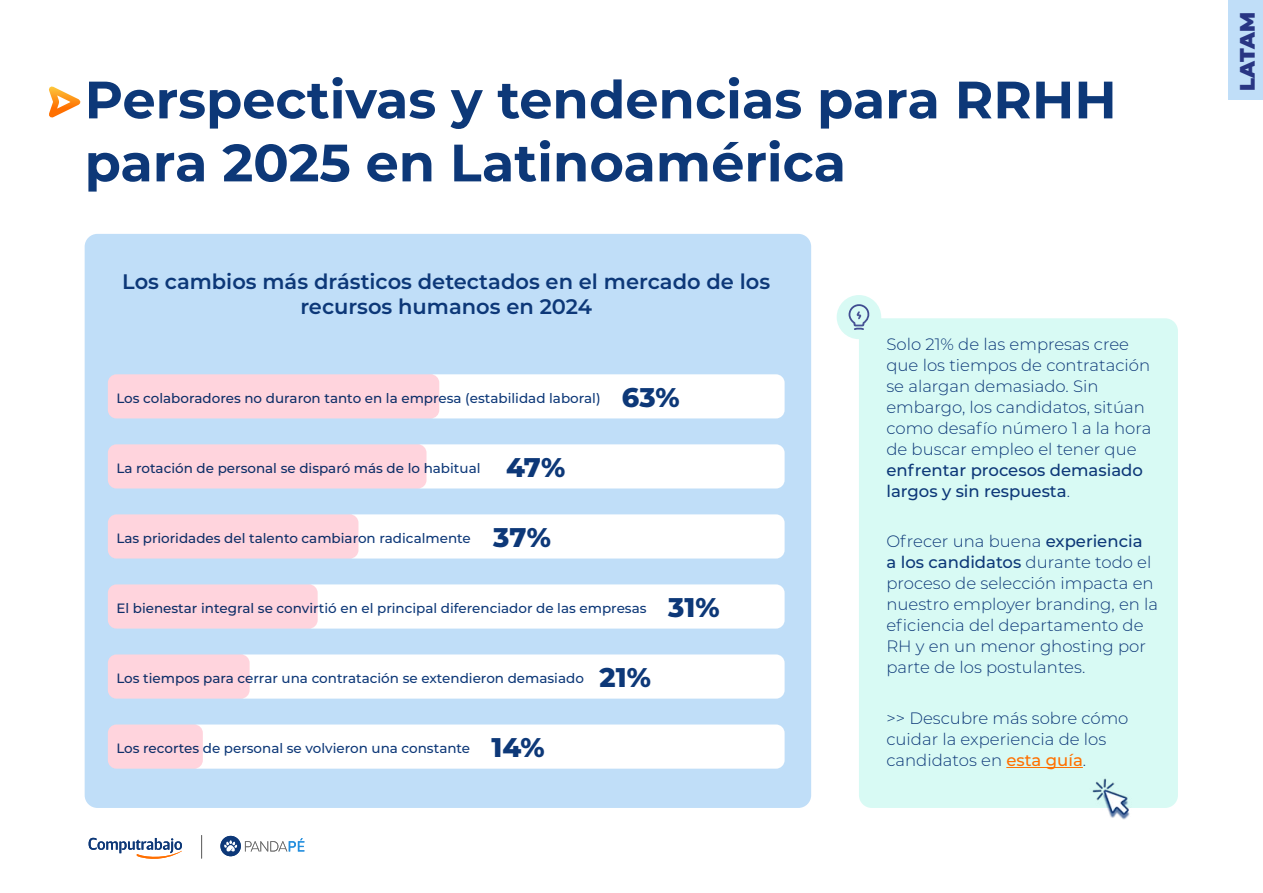
<style>
.page{position:relative;width:1263px;height:893px;background:#fff}
.page>*{position:absolute;margin:0;border:0;box-sizing:border-box;transform-origin:0 0}
.t1{font:700 52.5px/63px "Montserrat";color:#0d3878}
.t2{font:800 27px "Montserrat";color:#0d3878}
.t3{font:600 21px/25.2px "Montserrat";color:#0d3878;text-align:center}
.t4{font:900 21px "Montserrat";color:#283583}
.t5{font:300 16.5px/21px "Montserrat";color:#0d3878}
.t6{font:500 16.5px/21px "Montserrat";color:#0d3878}
.t7{font:500 13.5px "Montserrat";color:#0d3878}
.s1{font-weight:300}
.s2{font-weight:500}
.s3{font-weight:500;color:#ff7000}
</style>
<div class="page">
<div style="left:859px;top:318px;width:319px;height:490px;background:#d8faf4;border-radius:13px"></div>
<hr style="left:1006px;top:767px;width:77px;height:1px;background:#ff7000">
<div style="left:837px;top:295px;width:44px;height:44px;background:#d8faf4;border-radius:50%"></div>
<svg style="left:836px;top:295px;width:50px;height:36px"></svg>
<img style="left:1092px;top:778px;width:38px;height:42px">
<div style="left:85px;top:234px;width:726px;height:574px;background:#c0def8;border-radius:13px"></div>
<div style="left:108px;top:374px;width:677px;height:44px;background:#fff;border-radius:9px"></div>
<div style="left:108px;top:444px;width:677px;height:44px;background:#fff;border-radius:9px"></div>
<div style="left:108px;top:514px;width:677px;height:44px;background:#fff;border-radius:9px"></div>
<div style="left:108px;top:584px;width:677px;height:45px;background:#fff;border-radius:9px"></div>
<div style="left:108px;top:654px;width:677px;height:45px;background:#fff;border-radius:9px"></div>
<div style="left:108px;top:724px;width:677px;height:45px;background:#fff;border-radius:9px"></div>
<div style="left:108px;top:374px;width:331px;height:44px;background:#ffd4dd;border-radius:9px"></div>
<div style="left:108px;top:444px;width:318px;height:44px;background:#ffd4dd;border-radius:9px"></div>
<div style="left:108px;top:514px;width:250px;height:44px;background:#ffd4dd;border-radius:9px"></div>
<div style="left:108px;top:584px;width:210px;height:45px;background:#ffd4dd;border-radius:9px"></div>
<div style="left:108px;top:654px;width:142px;height:45px;background:#ffd4dd;border-radius:9px"></div>
<div style="left:108px;top:724px;width:95px;height:45px;background:#ffd4dd;border-radius:9px"></div>
<div style="left:1229px;top:0;width:34px;height:99px;background:#c0def8"></div>
<svg style="left:49px;top:86px;width:32px;height:32px"></svg>
<svg style="left:245px;top:838px;width:59px;height:13px"></svg>
<div style="left:220px;top:836px;width:21px;height:20px;background:#0d3878;border-radius:50%"></div>
<svg style="left:224px;top:840px;width:13px;height:12px"></svg>
<svg style="left:89px;top:838px;width:93px;height:21px"></svg>
<svg style="left:201px;top:835px;width:1px;height:23px"></svg>
<h1 class="t1" style="left:85px;top:66px;width:1033px">Perspectivas y tendencias para RRHH para 2025 en Latinoamérica</h1>
<p class="t3" style="left:122px;top:268px;width:649px">Los cambios más drásticos detectados en el mercado de los recursos humanos en 2024</p>
<p class="t7" style="left:116px;top:389px;width:486px">Los colaboradores no duraron tanto en la empresa (estabilidad laboral)</p>
<p class="t7" style="left:116px;top:459px;width:366px">La rotación de personal se disparó más de lo habitual</p>
<h2 class="t2" style="left:506px;top:448px;width:61px">47%</h2>
<p class="t7" style="left:116px;top:529px;width:356px">Las prioridades del talento cambiaron radicalmente</p>
<h2 class="t2" style="left:493px;top:518px;width:59px">37%</h2>
<h2 class="t2" style="left:622px;top:378px;width:59px">63%</h2>
<p class="t7" style="left:116px;top:599px;width:532px">El bienestar integral se convirtió en el principal diferenciador de las empresas</p>
<h2 class="t2" style="left:668px;top:588px;width:53px">31%</h2>
<p class="t7" style="left:116px;top:669px;width:469px">Los tiempos para cerrar una contratación se extendieron demasiado</p>
<h2 class="t2" style="left:600px;top:658px;width:53px">21%</h2>
<p class="t7" style="left:116px;top:739px;width:355px">Los recortes de personal se volvieron una constante</p>
<h2 class="t2" style="left:491px;top:728px;width:55px">14%</h2>
<p class="t5" style="left:886px;top:333px;width:267px">Solo 21% de las empresas cree que los tiempos de contratación se alargan demasiado. Sin embargo, los candidatos, sitúan como desafío número 1 a la hora de buscar empleo el tener que</p>
<p class="t6" style="left:886px;top:459px;width:258px">enfrentar procesos demasiado largos y sin respuesta<span class="s1">.</span></p>
<p class="t5" style="left:886px;top:530px;width:273px">Ofrecer una buena <span class="s2">experiencia<br>a los candidatos</span> durante todo el proceso de selección impacta en nuestro employer branding, en la eficiencia del departamento de<br>RH y en un menor ghosting por parte de los postulantes.</p>
<p class="t5" style="left:886px;top:707px;width:244px">&gt;&gt; Descubre más sobre cómo cuidar la experiencia de los candidatos en <span class="s3">esta guía</span>.</p>
<p class="t4" style="left:1231px;top:91px;width:81px;rotate:-90deg">LATAM</p>
</div>
